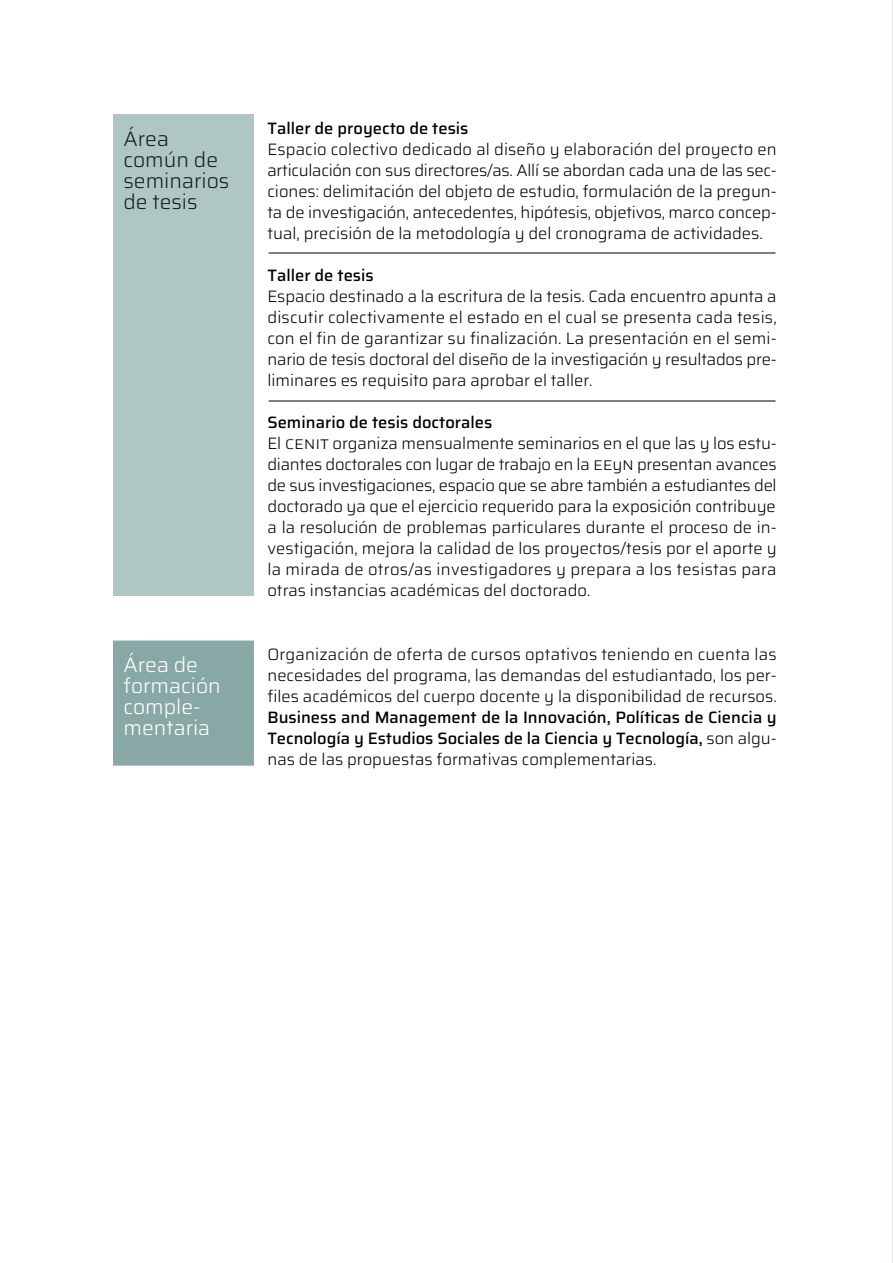
<style>
.page{position:relative;width:893px;height:1263px;background:#fff}
.page>*{position:absolute;margin:0;border:0;box-sizing:border-box;transform-origin:0 0}
.t1{font:300 21px/21px "Saira UNSAM";color:#fff}
.t2{font:300 21px/21px "Saira UNSAM";color:#1d1d1b}
.t3{font:300 16.5px/21px "Saira UNSAM";color:#000;text-align:justify}
.t4{font:500 16.5px/21px "Saira UNSAM";letter-spacing:-.005em;color:#000;text-align:justify}
.s1{font-weight:500}
.s2{font-family:"Saira UNSAM Light SC";font-weight:400}
.s3{font-weight:300}
</style>
<div class="page">
<hr style="left:269px;top:253px;width:506px;height:1px;background:#000">
<hr style="left:269px;top:401px;width:506px;height:1px;background:#000">
<div style="left:113px;top:114px;width:140px;height:482px;background:#aec7c4"></div>
<div style="left:113px;top:640px;width:140px;height:124px;background:#87a8a4"></div>
<p class="t2" style="left:123px;top:127px;width:107px">Área común de seminarios de tesis</p>
<p class="t4" style="left:267px;top:117px;width:203px">Taller de proyecto de tesis</p>
<p class="t3" style="left:267px;top:138px;width:511px">Espacio colectivo dedicado al diseño y elaboración del proyecto en articulación con sus directores/as. Allí se abordan cada una de las sec&shy;ciones: delimitación del objeto de estudio, formulación de la pregun&shy;ta de investigación, antecedentes, hipótesis, objetivos, marco concep&shy;tual, precisión de la metodología y del cronograma de actividades.</p>
<p class="t4" style="left:267px;top:264px;width:108px">Taller de tesis</p>
<p class="t3" style="left:267px;top:285px;width:511px">Espacio destinado a la escritura de la tesis. Cada encuentro apunta a discutir colectivamente el estado en el cual se presenta cada tesis, con el fin de garantizar su finalización. La presentación en el semi&shy;nario de tesis doctoral del diseño de la investigación y resultados pre&shy;liminares es requisito para aprobar el taller.</p>
<p class="t3" style="left:267px;top:411px;width:511px;text-align:left"><span class="s1">Seminario de tesis doctorales<br></span>El <span class="s2">cenit</span> organiza mensualmente seminarios en el que las y los estu&shy;diantes doctorales con lugar de trabajo en la <span class="s2">ee</span>y<span class="s2">n</span> presentan avances de sus investigaciones, espacio que se abre también a estudiantes del doctorado ya que el ejercicio requerido para la exposición contribuye a la resolución de problemas particulares durante el proceso de in&shy;vestigación, mejora la calidad de los proyectos/tesis por el aporte y la mirada de otros/as investigadores y prepara a los tesistas para otras instancias académicas del doctorado.</p>
<p class="t1" style="left:123px;top:653px;width:99px">Área de formación comple&shy;mentaria</p>
<p class="t3" style="left:267px;top:643px;width:511px">Organización de oferta de cursos optativos teniendo en cuenta las necesidades del programa, las demandas del estudiantado, los per&shy;files académicos del cuerpo docente y la disponibilidad de recursos.</p>
<p class="t4" style="left:267px;top:706px;width:511px">Business and Management de la Innovación, Políticas de Ciencia y Tecnología y Estudios Sociales de la Ciencia y Tecnología, <span class="s3">son algu&shy;nas de las propuestas formativas complementarias.</span></p>
</div>
